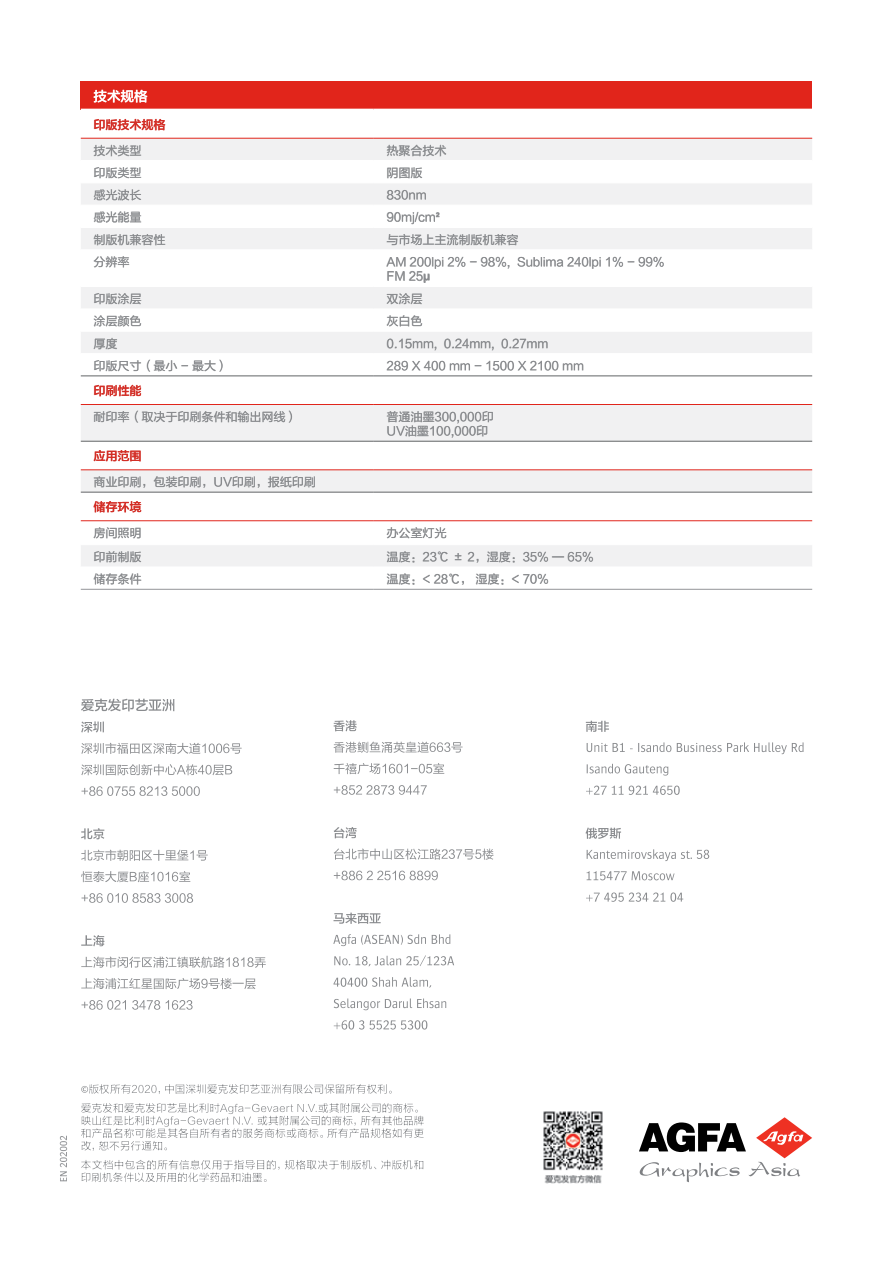
<style>
.page{position:relative;width:893px;height:1263px;background:#fff}
.page>*{position:absolute;margin:0;border:0;box-sizing:border-box;transform-origin:0 0}
.t1{font:13.5px "FZLTZHK GBK1 0";color:#fff}
.t2{font:12px/14.4px "FZLTHK GBK1 0";color:#898b8e}
.t3{font:12px "FZLTZHK GBK1 0";color:#d32e26}
.s1{font-family:"Arial";font-weight:700}
</style>
<div class="page">
<img style="left:543px;top:1111px;width:60px;height:73px">
<svg style="left:639px;top:1117px;width:173px;height:65px"></svg>
<svg style="left:586px;top:892px;width:97px;height:10px"></svg>
<svg style="left:586px;top:871px;width:88px;height:9px"></svg>
<svg style="left:587px;top:849px;width:122px;height:12px"></svg>
<svg style="left:586px;top:828px;width:35px;height:11px"></svg>
<svg style="left:586px;top:785px;width:94px;height:10px"></svg>
<svg style="left:587px;top:764px;width:81px;height:11px"></svg>
<svg style="left:587px;top:742px;width:216px;height:12px"></svg>
<svg style="left:586px;top:721px;width:23px;height:11px"></svg>
<svg style="left:334px;top:1020px;width:93px;height:9px"></svg>
<svg style="left:334px;top:998px;width:112px;height:12px"></svg>
<svg style="left:333px;top:977px;width:98px;height:11px"></svg>
<svg style="left:334px;top:955px;width:120px;height:11px"></svg>
<svg style="left:333px;top:934px;width:117px;height:12px"></svg>
<svg style="left:333px;top:912px;width:48px;height:12px"></svg>
<svg style="left:334px;top:870px;width:104px;height:10px"></svg>
<svg style="left:334px;top:848px;width:159px;height:12px"></svg>
<svg style="left:334px;top:827px;width:23px;height:11px"></svg>
<svg style="left:334px;top:785px;width:93px;height:10px"></svg>
<svg style="left:334px;top:763px;width:110px;height:11px"></svg>
<svg style="left:333px;top:742px;width:130px;height:11px"></svg>
<svg style="left:333px;top:720px;width:24px;height:11px"></svg>
<svg style="left:81px;top:1000px;width:112px;height:10px"></svg>
<svg style="left:81px;top:978px;width:175px;height:11px"></svg>
<svg style="left:81px;top:956px;width:185px;height:12px"></svg>
<svg style="left:81px;top:935px;width:23px;height:11px"></svg>
<svg style="left:81px;top:893px;width:112px;height:10px"></svg>
<svg style="left:81px;top:871px;width:109px;height:11px"></svg>
<svg style="left:81px;top:849px;width:127px;height:12px"></svg>
<svg style="left:81px;top:828px;width:23px;height:11px"></svg>
<svg style="left:81px;top:786px;width:119px;height:10px"></svg>
<svg style="left:81px;top:764px;width:151px;height:11px"></svg>
<svg style="left:81px;top:743px;width:161px;height:11px"></svg>
<svg style="left:81px;top:721px;width:23px;height:11px"></svg>
<svg style="left:81px;top:699px;width:93px;height:12px"></svg>
<svg style="left:60px;top:1136px;width:7px;height:45px"></svg>
<div style="left:81px;top:81px;width:731px;height:28px;background:#e1251b"></div>
<svg style="left:81px;top:139px;width:731px;height:427px"></svg>
<hr style="left:81px;top:182px;width:293px;height:1px;background:#fff">
<hr style="left:374px;top:182px;width:438px;height:1px;background:#fff">
<hr style="left:81px;top:205px;width:293px;height:1px;background:#fff">
<hr style="left:374px;top:205px;width:438px;height:1px;background:#fff">
<hr style="left:81px;top:227px;width:293px;height:1px;background:#fff">
<hr style="left:374px;top:227px;width:438px;height:1px;background:#fff">
<hr style="left:81px;top:249px;width:293px;height:1px;background:#fff">
<hr style="left:374px;top:249px;width:438px;height:1px;background:#fff">
<hr style="left:81px;top:286px;width:293px;height:1px;background:#fff">
<hr style="left:374px;top:286px;width:438px;height:1px;background:#fff">
<hr style="left:81px;top:308px;width:293px;height:1px;background:#fff">
<hr style="left:374px;top:308px;width:438px;height:1px;background:#fff">
<hr style="left:81px;top:589px;width:293px;height:1px;background:#939598">
<hr style="left:374px;top:589px;width:438px;height:1px;background:#939598">
<hr style="left:81px;top:160px;width:293px;height:1px;background:#fff">
<hr style="left:374px;top:160px;width:438px;height:1px;background:#fff">
<hr style="left:81px;top:544px;width:293px;height:1px;background:#fff">
<hr style="left:374px;top:544px;width:438px;height:1px;background:#fff">
<hr style="left:81px;top:331px;width:293px;height:1px;background:#fff">
<hr style="left:374px;top:331px;width:438px;height:1px;background:#fff">
<hr style="left:81px;top:353px;width:293px;height:1px;background:#fff">
<hr style="left:374px;top:353px;width:438px;height:1px;background:#fff">
<hr style="left:81px;top:138px;width:293px;height:1px;background:#e1251b">
<hr style="left:374px;top:138px;width:438px;height:1px;background:#e1251b">
<hr style="left:81px;top:376px;width:293px;height:1px;background:#626466">
<hr style="left:374px;top:376px;width:438px;height:1px;background:#626466">
<hr style="left:81px;top:404px;width:293px;height:1px;background:#e1251b">
<hr style="left:374px;top:404px;width:438px;height:1px;background:#e1251b">
<hr style="left:81px;top:441px;width:293px;height:1px;background:#626466">
<hr style="left:374px;top:441px;width:438px;height:1px;background:#626466">
<hr style="left:81px;top:469px;width:293px;height:1px;background:#e1251b">
<hr style="left:374px;top:469px;width:438px;height:1px;background:#e1251b">
<svg style="left:387px;top:573px;width:161px;height:12px"></svg>
<svg style="left:94px;top:573px;width:47px;height:12px"></svg>
<svg style="left:387px;top:551px;width:206px;height:12px"></svg>
<svg style="left:94px;top:551px;width:47px;height:11px"></svg>
<svg style="left:387px;top:527px;width:59px;height:11px"></svg>
<svg style="left:94px;top:527px;width:47px;height:11px"></svg>
<svg style="left:81px;top:476px;width:731px;height:45px"></svg>
<svg style="left:94px;top:450px;width:47px;height:11px"></svg>
<svg style="left:387px;top:411px;width:106px;height:27px"></svg>
<svg style="left:94px;top:411px;width:198px;height:11px"></svg>
<svg style="left:94px;top:385px;width:47px;height:11px"></svg>
<svg style="left:387px;top:361px;width:196px;height:9px"></svg>
<svg style="left:94px;top:360px;width:128px;height:12px"></svg>
<svg style="left:387px;top:338px;width:160px;height:12px"></svg>
<svg style="left:94px;top:338px;width:23px;height:11px"></svg>
<svg style="left:387px;top:315px;width:35px;height:12px"></svg>
<svg style="left:94px;top:315px;width:47px;height:12px"></svg>
<svg style="left:387px;top:293px;width:35px;height:11px"></svg>
<svg style="left:94px;top:293px;width:47px;height:11px"></svg>
<svg style="left:387px;top:257px;width:277px;height:26px"></svg>
<svg style="left:94px;top:256px;width:35px;height:12px"></svg>
<svg style="left:387px;top:234px;width:131px;height:11px"></svg>
<svg style="left:94px;top:234px;width:71px;height:11px"></svg>
<svg style="left:387px;top:212px;width:52px;height:12px"></svg>
<svg style="left:94px;top:212px;width:47px;height:11px"></svg>
<svg style="left:387px;top:190px;width:39px;height:10px"></svg>
<svg style="left:94px;top:189px;width:47px;height:12px"></svg>
<svg style="left:387px;top:167px;width:35px;height:11px"></svg>
<svg style="left:94px;top:167px;width:47px;height:11px"></svg>
<svg style="left:387px;top:145px;width:59px;height:11px"></svg>
<svg style="left:94px;top:145px;width:47px;height:11px"></svg>
<svg style="left:94px;top:119px;width:71px;height:11px"></svg>
<svg style="left:94px;top:90px;width:53px;height:12px"></svg>
<svg style="left:81px;top:1160px;width:342px;height:22px"></svg>
<svg style="left:81px;top:1103px;width:343px;height:48px"></svg>
<svg style="left:81px;top:1084px;width:311px;height:10px"></svg>
<p class="t1" style="left:94px;top:89px;width:55px">技术规格</p>
<p class="t3" style="left:94px;top:118px;width:73px">印版技术规格</p>
<p class="t2" style="left:94px;top:143px;width:49px">技术类型</p>
<p class="t2" style="left:387px;top:143px;width:61px">热聚合技术</p>
<p class="t2" style="left:94px;top:166px;width:49px">印版类型</p>
<p class="t2" style="left:387px;top:166px;width:37px">阴图版</p>
<p class="t2" style="left:94px;top:188px;width:49px">感光波长</p>
<p class="t2" style="left:387px;top:188px;width:42px">830nm</p>
<p class="t2" style="left:94px;top:210px;width:49px">感光能量</p>
<p class="t2" style="left:387px;top:210px;width:55px">90mj/cm<span class="s1">²</span></p>
<p class="t2" style="left:94px;top:233px;width:73px">制版机兼容性</p>
<p class="t2" style="left:387px;top:233px;width:133px">与市场上主流制版机兼容</p>
<p class="t2" style="left:94px;top:255px;width:37px">分辨率</p>
<p class="t2" style="left:387px;top:255px;width:279px">AM 200lpi 2% - 98%, Sublima 240lpi 1% - 99%<br>FM 25<span class="s1">µ</span></p>
<p class="t2" style="left:94px;top:292px;width:49px">印版涂层</p>
<p class="t2" style="left:387px;top:292px;width:37px">双涂层</p>
<p class="t2" style="left:94px;top:314px;width:49px">涂层颜色</p>
<p class="t2" style="left:387px;top:314px;width:37px">灰白色</p>
<p class="t2" style="left:94px;top:336px;width:25px">厚度</p>
<p class="t2" style="left:387px;top:336px;width:163px">0.15mm, 0.24mm, 0.27mm</p>
<p class="t2" style="left:94px;top:359px;width:136px">印版尺寸（最小 - 最大）</p>
<p class="t2" style="left:387px;top:359px;width:199px">289 X 400 mm - 1500 X 2100 mm</p>
<p class="t3" style="left:94px;top:384px;width:49px">印刷性能</p>
<p class="t2" style="left:94px;top:410px;width:205px">耐印率（取决于印刷条件和输出网线）</p>
<p class="t2" style="left:387px;top:410px;width:109px">普通油墨300,000印<br>UV油墨100,000印</p>
<p class="t3" style="left:94px;top:449px;width:49px">应用范围</p>
<p class="t2" style="left:94px;top:475px;width:224px">商业印刷，包装印刷，UV印刷，报纸印刷</p>
<p class="t3" style="left:94px;top:500px;width:49px">储存环境</p>
<p class="t2" style="left:94px;top:526px;width:49px">房间照明</p>
<p class="t2" style="left:387px;top:526px;width:61px">办公室灯光</p>
<p class="t2" style="left:94px;top:550px;width:49px">印前制版</p>
<p class="t2" style="left:387px;top:550px;width:209px">温度：23℃ ± 2，湿度：35% — 65%</p>
<p class="t2" style="left:94px;top:572px;width:49px">储存条件</p>
<p class="t2" style="left:387px;top:572px;width:164px">温度：&lt; 28℃， 湿度：&lt; 70%</p>
</div>
